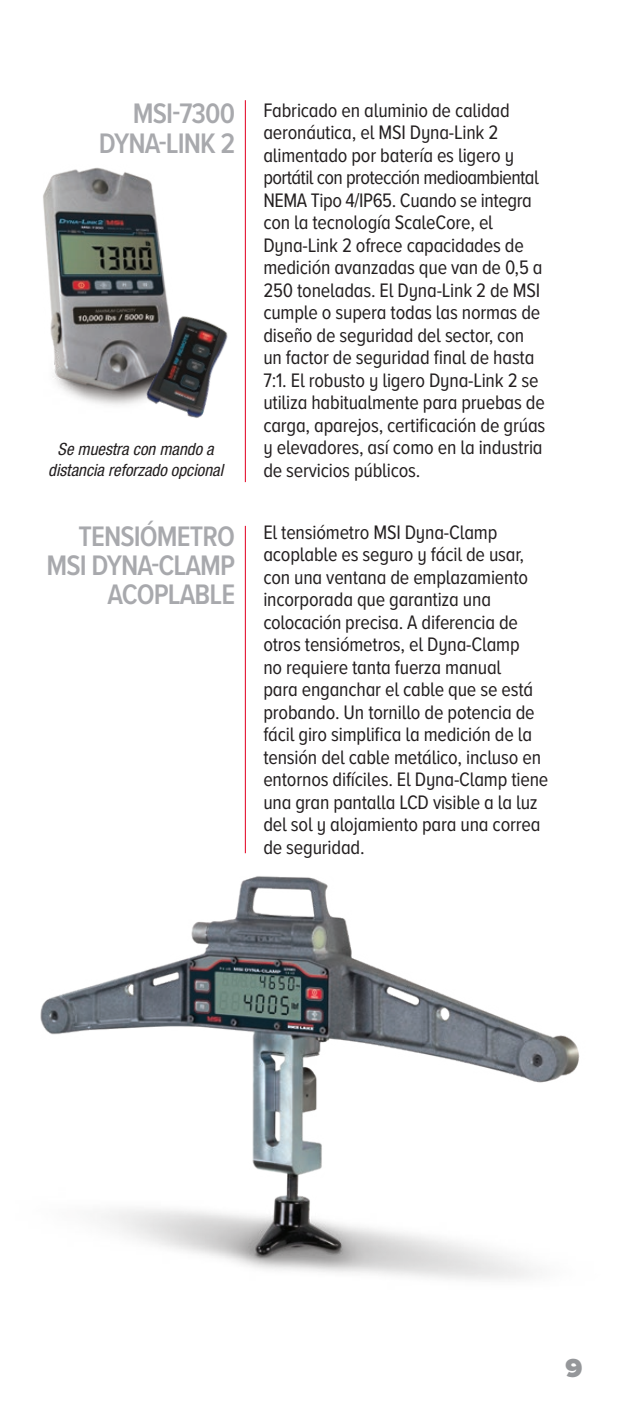
<style>
.page{position:relative;width:628px;height:1418px;background:#fff}
.page>*{position:absolute;margin:0;border:0;box-sizing:border-box;transform-origin:0 0}
.Product_Head_TOC_Pull{font:600 29.25px/29.2px "Proxima Nova A Cond";letter-spacing:-.03em;color:#a8a9ad;text-align:right}
.t1{font:900 27px "Proxima Nova A";color:#95979a}
.FEATURES_Head{font:20.25px/22.5px "Proxima Nova A Cond";letter-spacing:-.01em;color:#231f20}
.t2{font:italic condensed 16.88px/20.2px "Helvetica Neue LT Std";color:#231f20;text-align:center}
</style>
<div class="page">
<img style="left:40px;top:798px;width:540px;height:482px">
<img style="left:43px;top:167px;width:124px;height:238px">
<img style="left:131px;top:297px;width:114px;height:141px">
<hr style="left:245px;top:100px;width:1px;height:382px;background:#e51836">
<hr style="left:245px;top:526px;width:1px;height:327px;background:#e51836">
<p class="Product_Head_TOC_Pull" style="left:99px;top:98px;width:138px">MSI-7300<br>DYNA-LINK 2</p>
<p class="t2" style="left:48px;top:439px;width:176px">Se muestra con mando a distancia reforzado opcional</p>
<p class="Product_Head_TOC_Pull" style="left:47px;top:520px;width:190px">TENSIÓMETRO<br>MSI DYNA-CLAMP<br>ACOPLABLE</p>
<p class="FEATURES_Head" style="left:263px;top:98px;width:283px">Fabricado en aluminio de calidad aeronáutica, el MSI Dyna-Link 2 alimentado por batería es ligero y portátil con protección medioambiental NEMA Tipo 4/IP65. Cuando se integra con la tecnología ScaleCore, el Dyna-Link 2 ofrece capacidades de medición avanzadas que van de 0,5 a 250 toneladas. El Dyna-Link 2 de MSI cumple o supera todas las normas de diseño de seguridad del sector, con un factor de seguridad final de hasta 7:1. El robusto y ligero Dyna-Link 2 se utiliza habitualmente para pruebas de carga, aparejos, certificación de grúas y elevadores, así como en la industria de servicios públicos.</p>
<p class="FEATURES_Head" style="left:263px;top:520px;width:286px">El tensiómetro MSI Dyna-Clamp acoplable es seguro y fácil de usar, con una ventana de emplazamiento incorporada que garantiza una colocación precisa. A diferencia de otros tensiómetros, el Dyna-Clamp<br>no requiere tanta fuerza manual<br>para enganchar el cable que se está probando. Un tornillo de potencia de fácil giro simplifica la medición de la tensión del cable metálico, incluso en entornos difíciles. El Dyna-Clamp tiene una gran pantalla LCD visible a la luz del sol y alojamiento para una correa de seguridad.</p>
<p class="t1" style="left:565px;top:1347px;width:18px">9</p>
</div>
